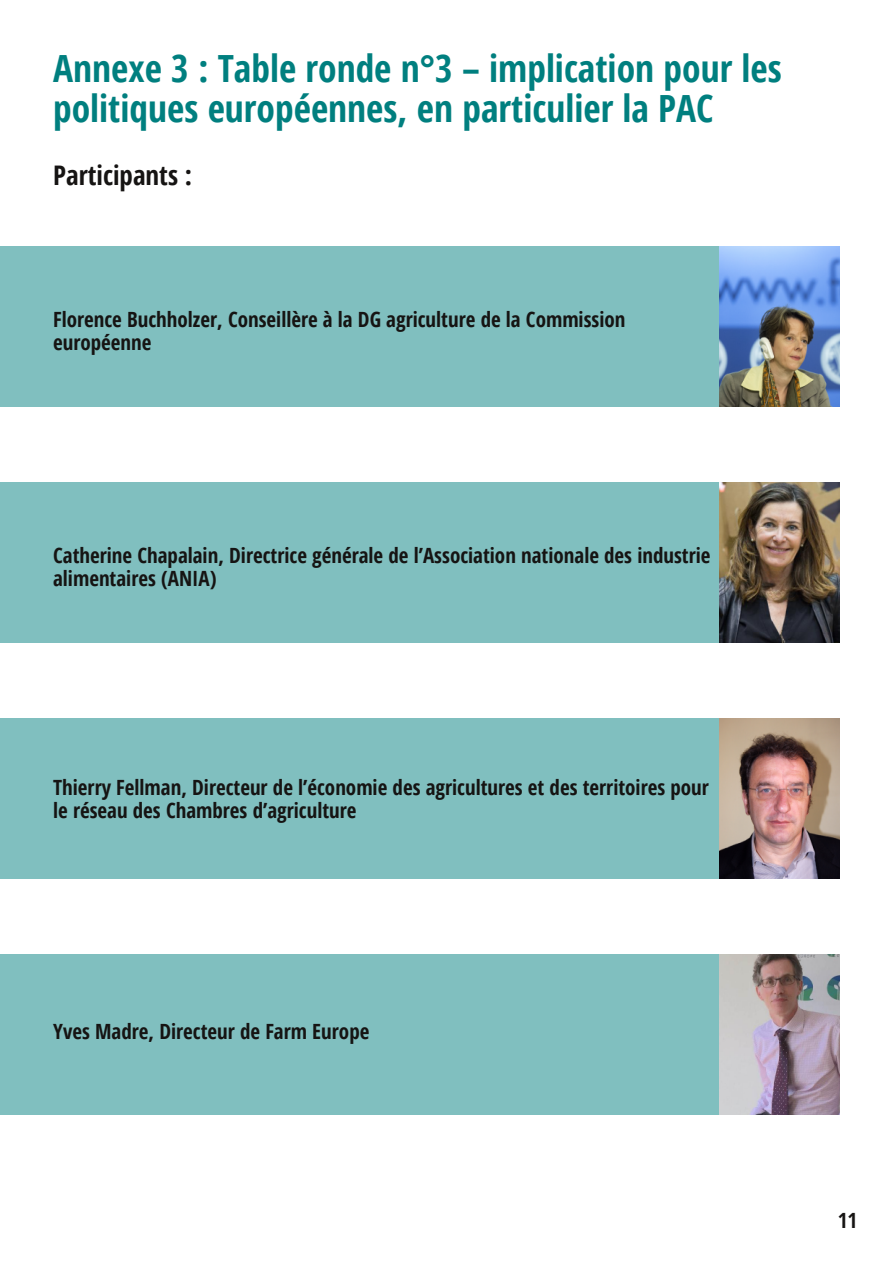
<style>
.page{position:relative;width:893px;height:1263px;background:#fff}
.page>*{position:absolute;margin:0;border:0;box-sizing:border-box;transform-origin:0 0}
.t1{font:700 37.5px/40.5px "Open Sans Condensed";color:#007f7f}
.t2{font:700 27px "Open Sans Condensed";color:#161413}
.t3{font:700 21px/22.5px "Open Sans Condensed";color:#161413}
</style>
<div class="page">
<div style="left:0;top:247px;width:840px;height:160px;background:#80bfbf"></div>
<img style="left:719px;top:247px;width:121px;height:160px">
<div style="left:0;top:483px;width:840px;height:160px;background:#80bfbf"></div>
<img style="left:719px;top:483px;width:121px;height:160px">
<div style="left:0;top:719px;width:840px;height:160px;background:#80bfbf"></div>
<img style="left:719px;top:719px;width:121px;height:160px">
<div style="left:0;top:955px;width:840px;height:160px;background:#80bfbf"></div>
<img style="left:719px;top:955px;width:121px;height:159px">
<h1 class="t1" style="left:53px;top:47px;width:730px">Annexe 3 : Table ronde n°3 – implication pour les politiques européennes, en particulier la PAC</h1>
<p class="t2" style="left:53px;top:157px;width:140px">Participants :</p>
<p class="t3" style="left:53px;top:308px;width:574px">Florence Buchholzer, Conseillère à la DG agriculture de la Commission européenne</p>
<p class="t3" style="left:53px;top:544px;width:659px">Catherine Chapalain, Directrice générale de l’Association nationale des industrie alimentaires (ANIA)</p>
<p class="t3" style="left:53px;top:776px;width:657px">Thierry Fellman, Directeur de l’économie des agricultures et des territoires pour le réseau des Chambres d’agriculture</p>
<p class="t3" style="left:53px;top:1020px;width:318px">Yves Madre, Directeur de Farm Europe</p>
<p class="t3" style="left:838px;top:1208px;width:21px">11</p>
</div>
